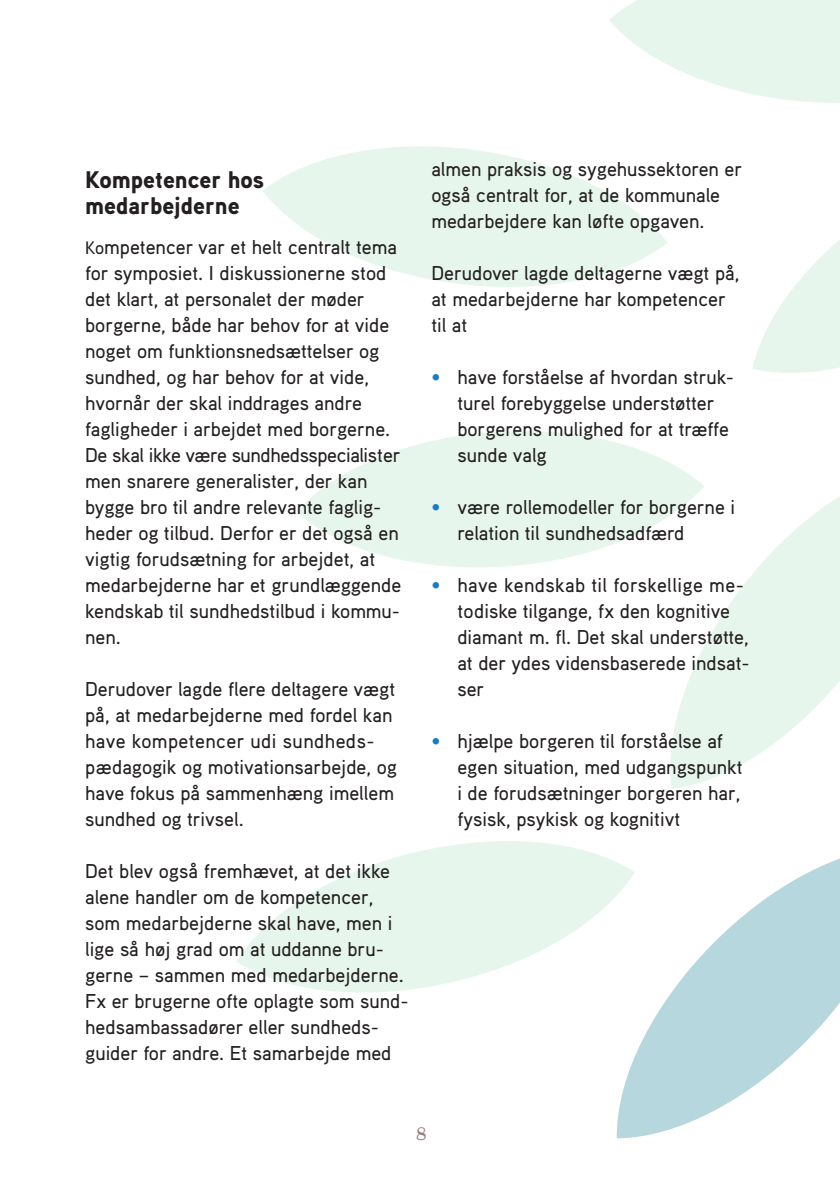
<style>
.page{position:relative;width:840px;height:1191px;background:#fff}
.page>*{position:absolute;margin:0;border:0;box-sizing:border-box;transform-origin:0 0}
.t1{font:900 24px/26px "Aaux Pro";color:#231f20}
.t2{font:500 20px/26px "Aaux Pro";color:#231f20}
.t3{font:18px "Eames Century Modern";color:#9a7b7a}
.s1{font-size:18px}
.s2{color:#177dc2}
</style>
<div class="page">
<svg style="left:616px;top:859px;width:223px;height:279px;fill:#b5d7dd"></svg>
<svg style="left:297px;top:431px;width:376px;height:136px;fill:#e6f6ed"></svg>
<svg style="left:236px;top:841px;width:398px;height:189px;fill:#e6f6ed"></svg>
<svg style="left:263px;top:146px;width:345px;height:141px;fill:#e6f6ed"></svg>
<svg style="left:655px;top:465px;width:184px;height:324px"></svg>
<svg style="left:608px;top:0;width:231px;height:373px"></svg>
<p class="t1" style="left:85px;top:165px;width:180px">Kompetencer hos medarbejderne</p>
<p class="t2" style="left:85px;top:233px;width:317px"><span class="s1">Ko</span>mpetencer var et helt centralt tema for symposiet. I diskussionerne stod det klart, at personalet der møder borgerne, både har behov for at vide noget om funktionsnedsættelser og sundhed, og har behov for at vide, hvornår der skal inddrages andre fagligheder i arbejdet med borgerne.<br>De skal ikke være sundhedsspecialister men snarere generalister, der kan bygge bro til andre relevante faglig&shy;heder og tilbud. Derfor er det også en vigtig forudsætning for arbejdet, at medarbejderne har et grundlæggende kendskab til sundhedstilbud i kommu&shy;nen.</p>
<p class="t2" style="left:85px;top:675px;width:313px">Derudover lagde flere deltagere vægt på, at medarbejderne med fordel kan have kompetencer udi sundheds&shy;pædagogik og motivationsarbejde, og have fokus på sammenhæng imellem sundhed og trivsel.</p>
<p class="t2" style="left:85px;top:857px;width:325px">Det blev også fremhævet, at det ikke alene handler om de kompetencer, som medarbejderne skal have, men i lige så høj grad om at uddanne bru&shy;gerne – sammen med medarbejderne.<br>Fx er brugerne ofte oplagte som sund&shy;hedsambassadører eller sundheds&shy;guider for andre. Et samarbejde med</p>
<p class="t2" style="left:431px;top:155px;width:312px">almen praksis og sygehussektoren er også centralt for, at de kommunale medarbejdere kan løfte opgaven.</p>
<p class="t2" style="left:431px;top:259px;width:309px">Derudover lagde deltagerne vægt på, at medarbejderne har kompetencer til at</p>
<p class="t2" style="left:457px;top:363px;width:278px;text-indent:-26px"><span class="s2">•</span> have forståelse af hvordan struk&shy;turel forebyggelse understøtter borgerens mulighed for at træffe sunde valg</p>
<p class="t2" style="left:457px;top:493px;width:279px;text-indent:-26px"><span class="s2">•</span> være rollemodeller for borgerne i relation til sundhedsadfærd</p>
<p class="t2" style="left:457px;top:571px;width:294px;text-indent:-26px"><span class="s2">•</span> have kendskab til forskellige me&shy;todiske tilgange, fx den kognitive diamant m. fl. Det skal understøtte, at der ydes vidensbaserede indsat&shy;ser</p>
<p class="t2" style="left:457px;top:727px;width:286px;text-indent:-26px"><span class="s2">•</span> hjælpe borgeren til forståelse af egen situation, med udgangspunkt i de forudsætninger borgeren har, fysisk, psykisk og kognitivt</p>
<p class="t3" style="left:416px;top:1120px;width:12px">8</p>
</div>
